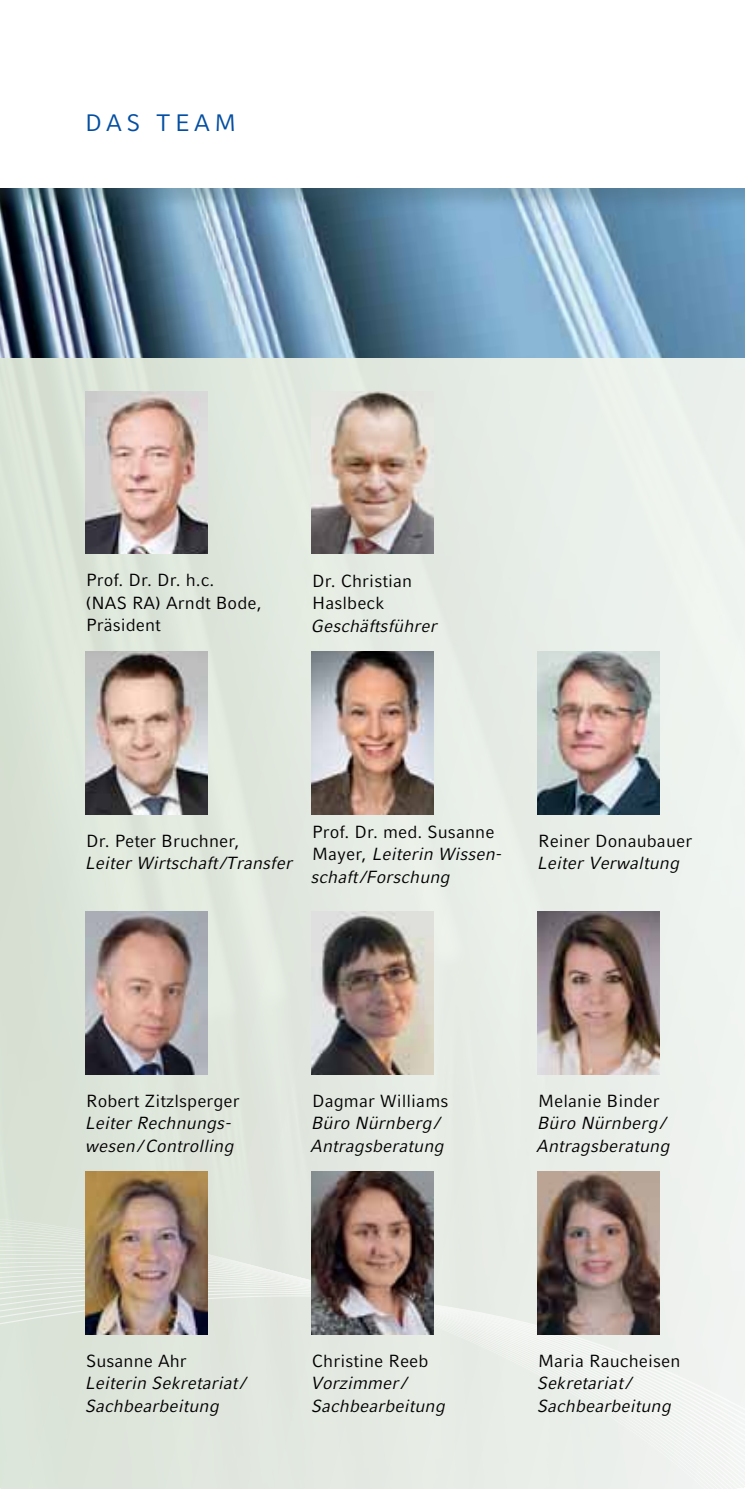
<style>
.page{position:relative;width:745px;height:1489px;background:#fff}
.page>*{position:absolute;margin:0;border:0;box-sizing:border-box;transform-origin:0 0}
.t1{font:23.75px "LMU Compatil Fact";color:#034ea2}
.t2{font:italic 17.5px/22.5px "LMU Compatil Fact";letter-spacing:.005em;color:#000}
.t3{font:17.5px/22.5px "LMU Compatil Fact";letter-spacing:.005em;color:#000}
.s1{font-style:normal}
</style>
<div class="page">
<img style="left:0;top:213px;width:744px;height:146px">
<div style="left:0;top:0;width:744px;height:213px;background:#3d5e6a;opacity:.3"></div>
<div style="left:0;top:0;width:744px;height:188px;background:#fff"></div>
<div style="left:0;top:359px;width:744px;height:1129px;background:linear-gradient(to right,#dae2d5,#eff3f0)"></div>
<svg style="left:0;top:1152px;width:744px;height:15px;background:#e3e9e1"></svg>
<svg style="left:0;top:1167px;width:744px;height:16px;background:#e3e9e1"></svg>
<svg style="left:0;top:1183px;width:744px;height:17px;fill:#e4eae1"></svg>
<svg style="left:0;top:1201px;width:744px;height:287px;background:#e5eae3"></svg>
<img style="left:536px;top:651px;width:123px;height:163px">
<img style="left:85px;top:911px;width:123px;height:163px">
<img style="left:85px;top:391px;width:123px;height:163px">
<img style="left:85px;top:651px;width:123px;height:163px">
<img style="left:311px;top:651px;width:122px;height:163px">
<img style="left:311px;top:911px;width:122px;height:163px">
<img style="left:536px;top:911px;width:123px;height:163px">
<img style="left:85px;top:1171px;width:123px;height:163px">
<img style="left:311px;top:1171px;width:122px;height:163px">
<img style="left:536px;top:1171px;width:123px;height:163px">
<img style="left:311px;top:391px;width:122px;height:163px">
<h1 class="t1" style="left:85px;top:109px;width:148px">DA S Team</h1>
<p class="t3" style="left:86px;top:569px;width:177px">Prof. D r. D r. h.c.<br>(NAS RA) Arndt Bode,<br>Präsident</p>
<p class="t3" style="left:312px;top:569px;width:101px">D r. Christian<br>H aslbeck</p>
<p class="t2" style="left:310px;top:614px;width:127px">Geschäftsführer</p>
<p class="t3" style="left:86px;top:829px;width:155px">D r. Peter Bruchner,</p>
<p class="t2" style="left:85px;top:851px;width:208px">Leiter Wirtschaft/Transfer</p>
<p class="t2" style="left:310px;top:820px;width:192px"><span class="s1">Prof. D r. med. Susanne<br>Mayer,</span> Leiterin Wissen&shy;schaft/Forschung</p>
<p class="t3" style="left:537px;top:829px;width:155px">Reiner Donaubauer</p>
<p class="t2" style="left:536px;top:851px;width:144px">Leiter Verwaltung</p>
<p class="t3" style="left:86px;top:1089px;width:155px">Robert Zitzlsperger</p>
<p class="t2" style="left:85px;top:1111px;width:150px">Leiter Rechnungs&shy;wesen/Controlling</p>
<p class="t3" style="left:312px;top:1089px;width:138px">Dagmar Williams</p>
<p class="t2" style="left:310px;top:1111px;width:135px">Büro Nürnberg/<br>Antragsberatung</p>
<p class="t3" style="left:86px;top:1349px;width:102px">Susanne Ahr</p>
<p class="t2" style="left:85px;top:1371px;width:162px">Leiterin Sekretariat/<br>Sachbearbeitung</p>
<p class="t3" style="left:311px;top:1349px;width:118px">Christine Reeb</p>
<p class="t2" style="left:310px;top:1371px;width:136px">Vorzimmer/<br>Sachbearbeitung</p>
<p class="t3" style="left:537px;top:1089px;width:123px">Melanie Binder</p>
<p class="t2" style="left:536px;top:1111px;width:135px">Büro Nürnberg/<br>Antragsberatung</p>
<p class="t3" style="left:537px;top:1349px;width:144px">Maria Raucheisen</p>
<p class="t2" style="left:536px;top:1371px;width:135px">Sekretariat/<br>Sachbearbeitung</p>
</div>
